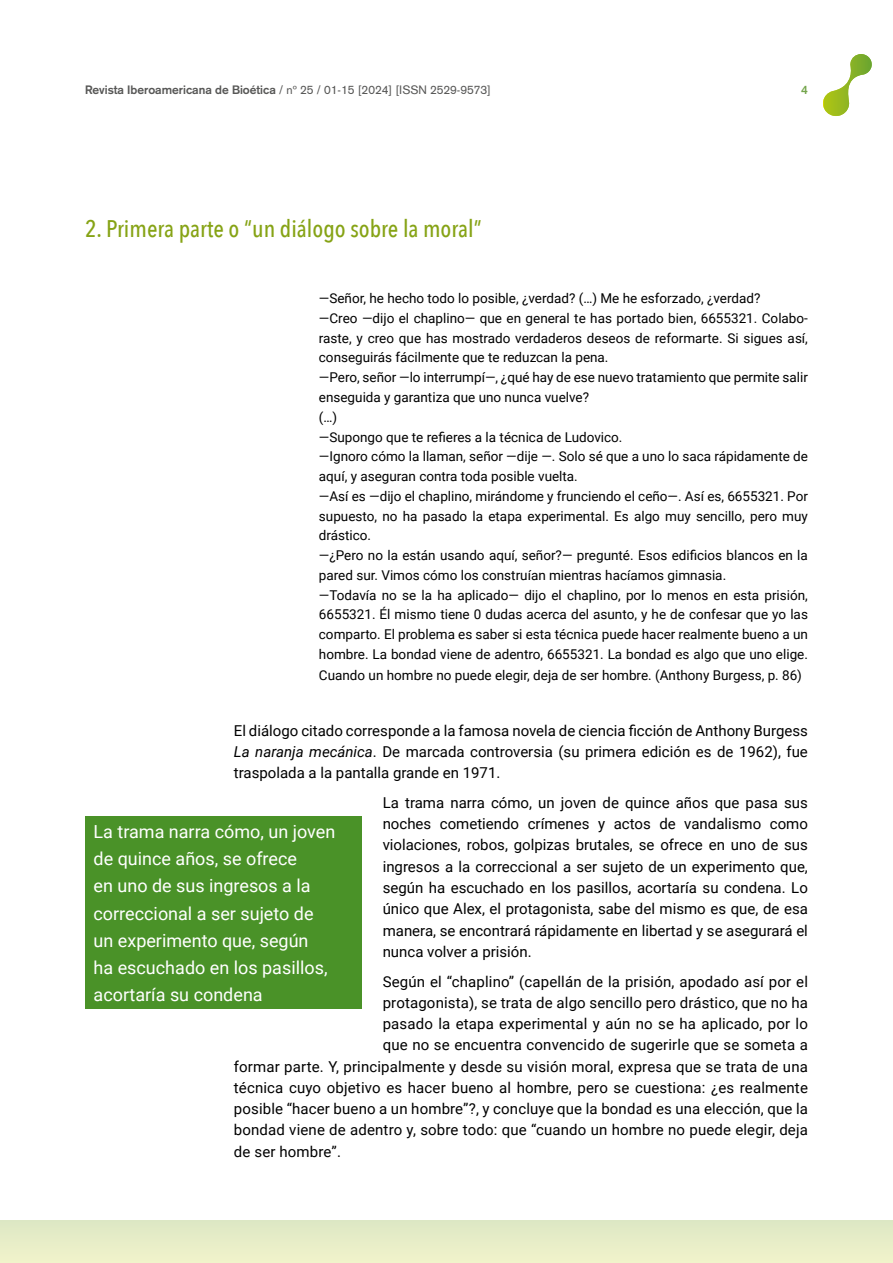
<style>
.page{position:relative;width:893px;height:1263px;background:#fff}
.page>*{position:absolute;margin:0;border:0;box-sizing:border-box;transform-origin:0 0}
.t1{font:500 24px "Avenir Next Condensed";color:#86a315}
.t2{font:18px/27px "Roboto";color:#fff}
.t3{font:15px/21.3px "Roboto";letter-spacing:.01em;color:#000;text-align:justify}
.t4{font:13.5px/19.8px "Roboto";color:#000}
.t5{font:12px "Akzidenz Grotesk";color:#575756}
.t6{font:700 12px "Akzidenz Grotesk";color:#74a54c}
.s1{font-weight:700}
.s2{font-style:italic}
</style>
<div class="page">
<div style="left:0;top:1220px;width:893px;height:43px;background:#e7edc8"></div>
<svg style="left:823px;top:54px;width:49px;height:62px"></svg>
<div style="left:85px;top:816px;width:276px;height:193px;background:#4a9228"></div>
<p class="t5" style="left:85px;top:83px;width:407px"><span class="s1">Revista Iberoamericana de Bioética</span> / nº 25 / 01-15 [2024] [ISSN 2529-9573]</p>
<p class="t6" style="left:801px;top:83px;width:8px">4</p>
<h1 class="t1" style="left:85px;top:214px;width:398px">2. Primera parte o “un diálogo sobre la moral”</h1>
<p class="t4" style="left:319px;top:288px;width:491px">—Señor, he hecho todo lo posible, ¿verdad? (…) Me he esforzado, ¿verdad?<br>—Creo —dijo el chaplino— que en general te has portado bien, 6655321. Colabo&shy;raste, y creo que has mostrado verdaderos deseos de reformarte. Si sigues así, conseguirás fácilmente que te reduzcan la pena.<br>—Pero, señor —lo interrumpí—, ¿qué hay de ese nuevo tratamiento que permite salir enseguida y garantiza que uno nunca vuelve?<br>(…)<br>—Supongo que te refieres a la técnica de Ludovico.<br>—Ignoro cómo la llaman, señor —dije —. Solo sé que a uno lo saca rápidamente de aquí, y aseguran contra toda posible vuelta.<br>—Así es —dijo el chaplino, mirándome y frunciendo el ceño—. Así es, 6655321. Por supuesto, no ha pasado la etapa experimental. Es algo muy sencillo, pero muy drástico.<br>—¿Pero no la están usando aquí, señor?— pregunté. Esos edificios blancos en la pared sur. Vimos cómo los construían mientras hacíamos gimnasia.<br>—Todavía no se la ha aplicado— dijo el chaplino, por lo menos en esta prisión, 6655321. Él mismo tiene 0 dudas acerca del asunto, y he de confesar que yo las comparto. El problema es saber si esta técnica puede hacer realmente bueno a un hombre. La bondad viene de adentro, 6655321. La bondad es algo que uno elige.</p>
<p class="t4" style="left:319px;top:665px;width:485px">Cuando un hombre no puede elegir, deja de ser hombre. (Anthony Burgess, p. 86)</p>
<p class="t3" style="left:234px;top:719px;width:576px">El diálogo citado corresponde a la famosa novela de ciencia ficción de Anthony Burgess <span class="s2">La naranja mecánica</span>. De marcada controversia (su primera edición es de 1962), fue traspolada a la pantalla grande en 1971.</p>
<p class="t3" style="left:383px;top:791px;width:427px">La trama narra cómo, un joven de quince años que pasa sus noches cometiendo crímenes y actos de vandalismo como violaciones, robos, golpizas brutales, se ofrece en uno de sus ingresos a la correccional a ser sujeto de un experimento que, según ha escuchado en los pasillos, acortaría su condena. Lo único que Alex, el protagonista, sabe del mismo es que, de esa manera, se encontrará rápidamente en libertad y se asegurará el nunca volver a prisión.</p>
<p class="t3" style="left:383px;top:970px;width:427px">Según el “chaplino” (capellán de la prisión, apodado así por el</p>
<p class="t3" style="left:383px;top:991px;width:427px">protagonista), se trata de algo sencillo pero drástico, que no ha</p>
<p class="t3" style="left:383px;top:1012px;width:427px">pasado la etapa experimental y aún no se ha aplicado, por lo</p>
<p class="t3" style="left:383px;top:1034px;width:427px">que no se encuentra convencido de sugerirle que se someta a</p>
<p class="t3" style="left:234px;top:1055px;width:576px">formar parte. Y, principalmente y desde su visión moral, expresa que se trata de una</p>
<p class="t3" style="left:234px;top:1076px;width:576px">técnica cuyo objetivo es hacer bueno al hombre, pero se cuestiona: ¿es realmente</p>
<p class="t3" style="left:234px;top:1098px;width:576px">posible “hacer bueno a un hombre”?, y concluye que la bondad es una elección, que la</p>
<p class="t3" style="left:234px;top:1119px;width:576px">bondad viene de adentro y, sobre todo: que “cuando un hombre no puede elegir, deja</p>
<p class="t3" style="left:234px;top:1140px;width:109px">de ser hombre”.</p>
<h2 class="t2" style="left:94px;top:818px;width:243px">La trama narra cómo, un joven de quince años, se ofrece<br>en uno de sus ingresos a la correccional a ser sujeto de un experimento que, según<br>ha escuchado en los pasillos, acortaría su condena</h2>
</div>
